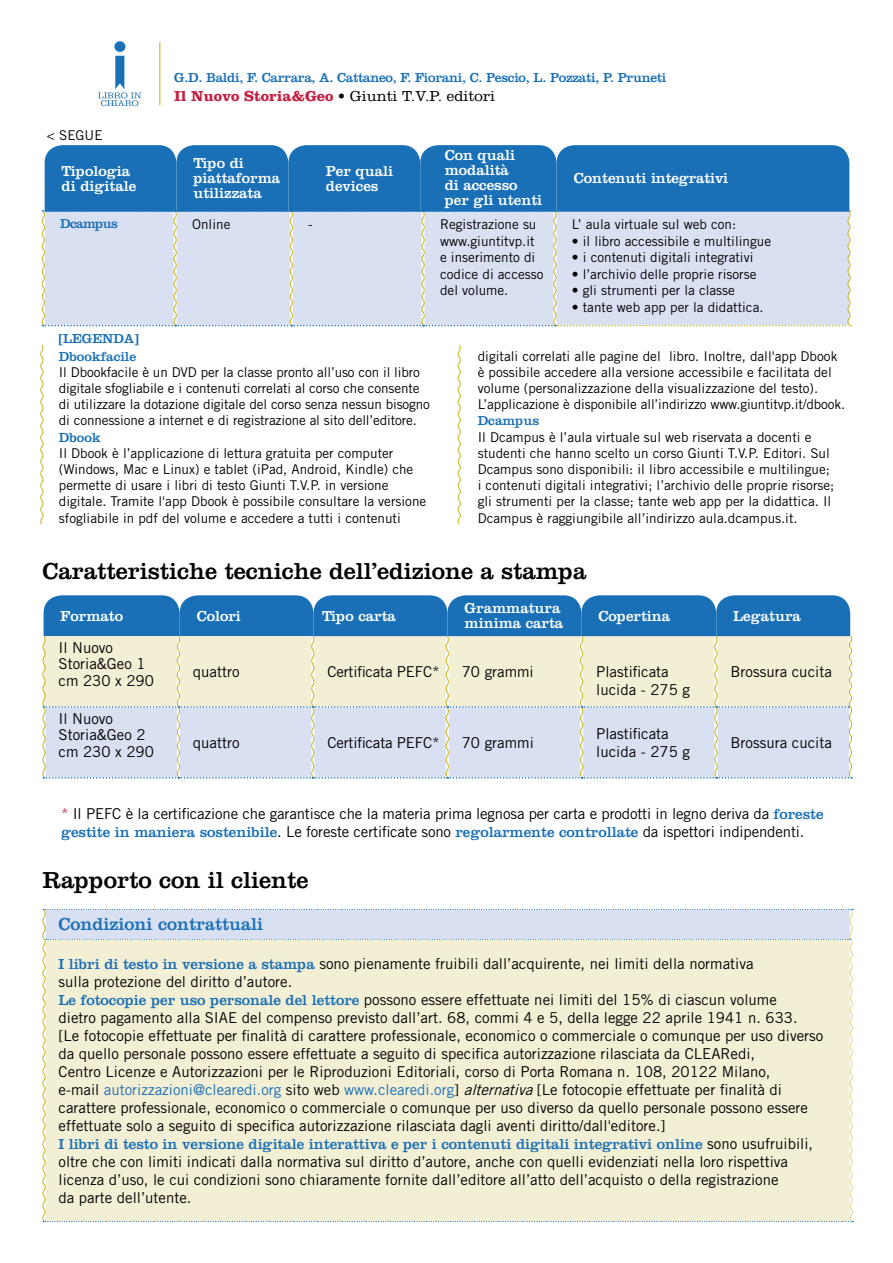
<style>
.page{position:relative;width:893px;height:1263px;background:#fff}
.page>*{position:absolute;margin:0;border:0;box-sizing:border-box;transform-origin:0 0}
.t1{font:24px "Clarendon LT Std";color:#000}
.t2{font:18px "Clarendon LT Std";color:#1970b7}
.t3{font:15px/18px "Trade Gothic LT Std";color:#000}
.t4{font:15px "Clarendon LT Std";color:#1970b7}
.t5{font:15px/15px "Clarendon LT Std";color:#fff}
.t6{font:300 15px "Clarendon LT Std";color:#000}
.t7{font:13.5px/16.2px "Trade Gothic LT Std";color:#000}
.t8{font:13.5px "Clarendon LT Std";letter-spacing:-.02em;color:#1970b7}
.t9{font:13.5px "Clarendon LT Std";color:#1970b7}
.t10{font:13.5px "Clarendon LT Std";letter-spacing:-.05em;color:#1970b7}
.s1{font-weight:700;color:#c41f43}
.s2{font-weight:700}
.s3{color:#c41f43}
.s4{font-family:"Clarendon LT Std";color:#1970b7}
.s5{font-family:"Trade Gothic LT Std";color:#000}
.s6{color:#1970b7}
.s7{font-style:italic}
</style>
<div class="page">
<svg style="left:42px;top:595px;width:811px;height:183px;background:#b9cdd9"></svg>
<svg style="left:42px;top:909px;width:812px;height:313px;background:#efedd7"></svg>
<svg style="left:41px;top:145px;width:811px;height:181px;background:#94b7db"></svg>
<svg style="left:40px;top:345px;width:4px;height:180px"></svg>
<svg style="left:457px;top:345px;width:4px;height:180px"></svg>
<hr style="left:159px;top:42px;width:1px;height:63px;background:#c4b621">
<div style="left:114px;top:41px;width:11px;height:11px;background:#1970b7;border-radius:50%"></div>
<svg style="left:98px;top:56px;width:43px;height:50px"></svg>
<p class="t7" style="left:47px;top:127px;width:57px">&lt; SEGUE</p>
<p class="t8" style="left:174px;top:69px;width:494px">G.D. Baldi, F. Carrara, A. Cattaneo, F. Fiorani, C. Pescio, L. Pozzati, P. Pruneti</p>
<p class="t6" style="left:174px;top:88px;width:322px"><span class="s1">Il Nuovo Storia&amp;Geo</span> <span class="s2">•</span> Giunti T.V.P. editori</p>
<p class="t5" style="left:62px;top:163px;width:76px">Tipologia di digitale</p>
<p class="t5" style="left:193px;top:156px;width:88px">Tipo di piattaforma utilizzata</p>
<p class="t5" style="left:326px;top:164px;width:69px">Per quali devices</p>
<p class="t5" style="left:445px;top:147px;width:99px">Con quali modalità<br>di accesso per gli utenti</p>
<p class="t5" style="left:574px;top:171px;width:156px">Contenuti integrativi</p>
<p class="t10" style="left:60px;top:216px;width:59px">Dcampus</p>
<p class="t7" style="left:192px;top:216px;width:40px">Online</p>
<p class="t7" style="left:308px;top:216px;width:6px">-</p>
<p class="t7" style="left:440px;top:216px;width:105px">Registrazione su www.giuntitvp.it e inserimento di codice di accesso del volume.</p>
<p class="t7" style="left:572px;top:216px;width:166px">L’ aula virtuale sul web con:</p>
<p class="t7" style="left:572px;top:233px;width:201px">• il libro accessibile e multilingue</p>
<p class="t7" style="left:572px;top:249px;width:183px">• i contenuti digitali integrativi</p>
<p class="t7" style="left:572px;top:266px;width:186px">• l’archivio delle proprie risorse</p>
<p class="t7" style="left:572px;top:282px;width:165px">• gli strumenti per la classe</p>
<p class="t7" style="left:572px;top:299px;width:193px">• tante web app per la didattica.</p>
<p class="t9" style="left:58px;top:331px;width:83px">[LEGENDA]</p>
<p class="t9" style="left:59px;top:348px;width:79px">Dbookfacile</p>
<p class="t7" style="left:59px;top:364px;width:373px">Il Dbookfacile è un DVD per la classe pronto all’uso con il libro digitale sfogliabile e i contenuti correlati al corso che consente di utilizzare la dotazione digitale del corso senza nessun bisogno di connessione a internet e di registrazione al sito dell’editore.</p>
<p class="t8" style="left:59px;top:429px;width:44px">Dbook</p>
<p class="t7" style="left:59px;top:445px;width:369px">Il Dbook è l’applicazione di lettura gratuita per computer (Windows, Mac e Linux) e tablet (iPad, Android, Kindle) che permette di usare i libri di testo Giunti T.V.P. in versione digitale. Tramite l'app Dbook è possibile consultare la versione sfogliabile in pdf del volume e accedere a tutti i contenuti</p>
<p class="t7" style="left:478px;top:347px;width:369px">digitali correlati alle pagine del libro. Inoltre, dall'app Dbook è possibile accedere alla versione accessibile e facilitata del volume (personalizzazione della visualizzazione del testo).<br>L’applicazione è disponibile all’indirizzo www.giuntitvp.it/dbook.</p>
<p class="t9" style="left:478px;top:413px;width:63px">Dcampus</p>
<p class="t7" style="left:478px;top:428px;width:358px">Il Dcampus è l’aula virtuale sul web riservata a docenti e studenti che hanno scelto un corso Giunti T.V.P. Editori. Sul Dcampus sono disponibili: il libro accessibile e multilingue; i contenuti digitali integrativi; l’archivio delle proprie risorse; gli strumenti per la classe; tante web app per la didattica. Il Dcampus è raggiungibile all’indirizzo aula.dcampus.it.</p>
<h1 class="t1" style="left:43px;top:557px;width:545px">Caratteristiche tecniche dell’edizione a stampa</h1>
<p class="t5" style="left:61px;top:608px;width:64px">Formato</p>
<p class="t5" style="left:197px;top:608px;width:46px">Colori</p>
<p class="t3" style="left:59px;top:639px;width:97px;line-height:16.5px">Il Nuovo<br>Storia&amp;Geo 1 cm 230 x 290</p>
<p class="t5" style="left:322px;top:608px;width:75px">Tipo carta</p>
<p class="t5" style="left:465px;top:601px;width:100px">Grammatura minima carta</p>
<p class="t5" style="left:598px;top:608px;width:73px">Copertina</p>
<p class="t5" style="left:733px;top:608px;width:69px">Legatura</p>
<p class="t3" style="left:193px;top:662px;width:48px">quattro</p>
<p class="t3" style="left:327px;top:662px;width:114px">Certificata PEFC*</p>
<p class="t3" style="left:462px;top:662px;width:74px">70 grammi</p>
<p class="t3" style="left:596px;top:662px;width:95px">Plastificata lucida - 275 g</p>
<p class="t3" style="left:731px;top:662px;width:103px">Brossura cucita</p>
<p class="t3" style="left:59px;top:710px;width:97px;line-height:16.5px">Il Nuovo<br>Storia&amp;Geo 2 cm 230 x 290</p>
<p class="t3" style="left:193px;top:733px;width:48px">quattro</p>
<p class="t3" style="left:327px;top:733px;width:114px">Certificata PEFC*</p>
<p class="t3" style="left:462px;top:733px;width:74px">70 grammi</p>
<p class="t3" style="left:596px;top:724px;width:95px">Plastificata lucida - 275 g</p>
<p class="t3" style="left:731px;top:733px;width:103px">Brossura cucita</p>
<p class="t3" style="left:61px;top:804px;width:764px"><span class="s3">*</span> Il PEFC è la certificazione che garantisce che la materia prima legnosa per carta e prodotti in legno deriva da <span class="s4">foreste</span></p>
<p class="t4" style="left:61px;top:823px;width:745px">gestite in maniera sostenibile<span class="s5">. Le foreste certificate sono</span> regolarmente controllate <span class="s5">da ispettori indipendenti.</span></p>
<h1 class="t1" style="left:43px;top:866px;width:267px">Rapporto con il cliente</h1>
<p class="t2" style="left:59px;top:914px;width:206px">Condizioni contrattuali</p>
<p class="t3" style="left:59px;top:954px;width:766px"><span class="s4">I libri di testo in versione a stampa</span> sono pienamente fruibili dall’acquirente, nei limiti della normativa<br>sulla protezione del diritto d’autore.<br><span class="s4">Le fotocopie per uso personale del lettore</span> possono essere effettuate nei limiti del 15% di ciascun volume<br>dietro pagamento alla SIAE del compenso previsto dall’art. 68, commi 4 e 5, della legge 22 aprile 1941 n. 633.<br>[Le fotocopie effettuate per finalità di carattere professionale, economico o commerciale o comunque per uso diverso da quello personale possono essere effettuate a seguito di specifica autorizzazione rilasciata da CLEARedi,<br>Centro Licenze e Autorizzazioni per le Riproduzioni Editoriali, corso di Porta Romana n. 108, 20122 Milano,<br>e-mail <span class="s6">autorizzazioni@clearedi.org</span> sito web <span class="s6">www.clearedi.org</span>] <span class="s7">alternativa</span>[Le fotocopie effettuate per finalità di carattere professionale, economico o commerciale o comunque per uso diverso da quello personale possono essere effettuate solo a seguito di specifica autorizzazione rilasciata dagli aventi diritto/dall'editore.]</p>
<p class="t4" style="left:59px;top:1135px;width:756px">I libri di testo in versione digitale interattiva e per i contenuti digitali integrativi online <span class="s5">sono usufruibili,</span></p>
<p class="t3" style="left:59px;top:1152px;width:731px">oltre che con limiti indicati dalla normativa sul diritto d’autore, anche con quelli evidenziati nella loro rispettiva licenza d’uso, le cui condizioni sono chiaramente fornite dall’editore all’atto dell’acquisto o della registrazione da parte dell’utente.</p>
</div>
